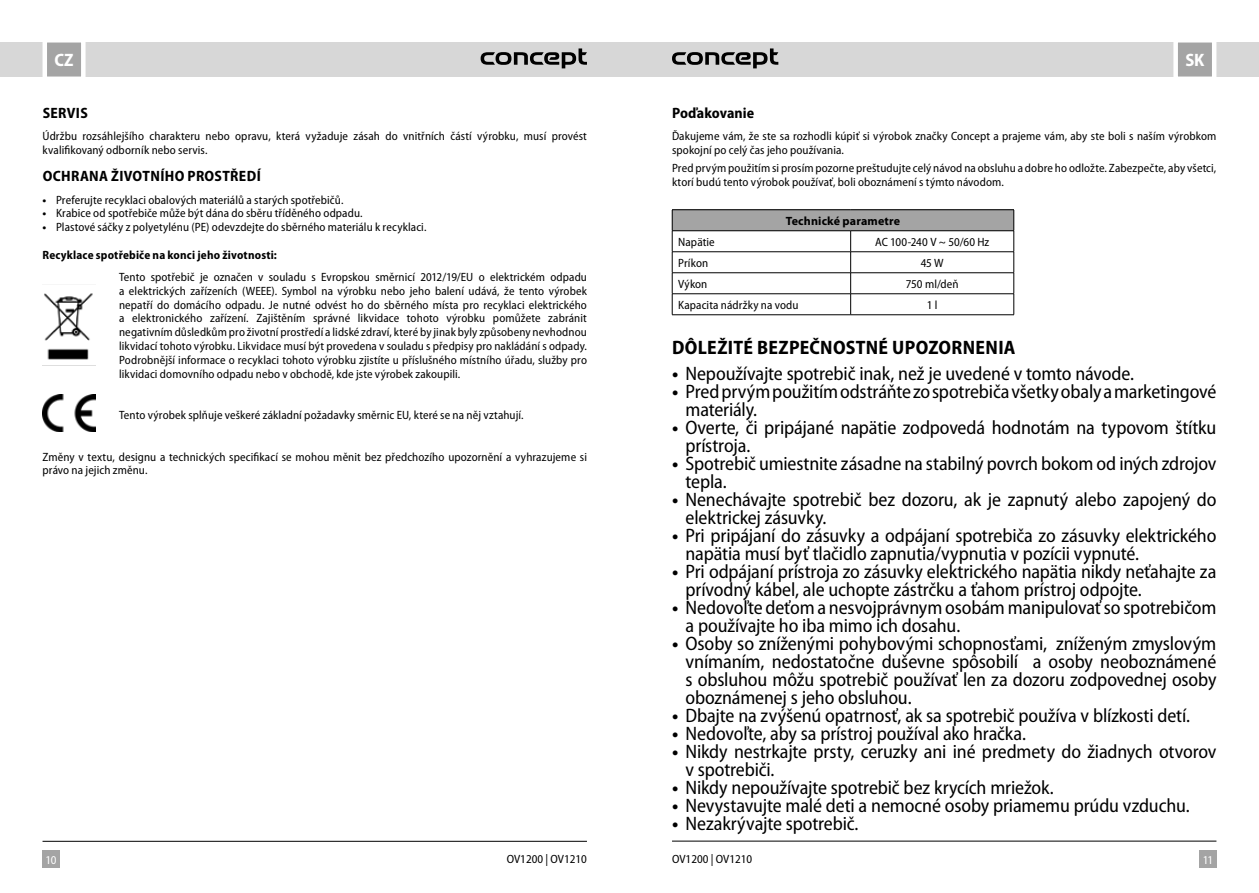
<style>
.page{position:relative;width:1259px;height:893px;background:#fff}
.page>*{position:absolute;margin:0;border:0;box-sizing:border-box;transform-origin:0 0}
.t1{font:semi-condensed 19.5px/18px "Myriad Pro";letter-spacing:-.01em;color:#000}
.t2{font:700 semi-condensed 19.5px "Myriad Pro";letter-spacing:.015em;color:#000}
.t3{font:700 semi-condensed 18px "Myriad Pro";color:#fff}
.t4{font:700 semi-condensed 15px "Myriad Pro";letter-spacing:.02em;color:#000}
.t5{font:semi-condensed 12px/13.8px "Myriad Pro";letter-spacing:.01em;color:#000}
.t6{font:700 semi-condensed 12px "Myriad Pro";letter-spacing:.015em;color:#000}
.t7{font:700 12px "Myriad Pro";letter-spacing:.015em;color:#000}
.t8{font:semi-condensed 12px "Myriad Pro";color:#fff}
.s1{font-weight:700}
</style>
<div class="page">
<div style="left:629px;top:43px;width:630px;height:34px;background:#d7d7d7"></div>
<div style="left:1199px;top:850px;width:17px;height:17px;background:#a4a4a4"></div>
<svg style="left:1171px;top:42px;width:47px;height:35px;background:#bbb"></svg>
<hr style="left:672px;top:841px;width:544px;height:1px;background:#000">
<svg style="left:672px;top:48px;width:106px;height:20px"></svg>
<div style="left:0;top:43px;width:629px;height:34px;background:#d7d7d7"></div>
<div style="left:43px;top:850px;width:17px;height:17px;background:#a4a4a4"></div>
<svg style="left:40px;top:42px;width:48px;height:35px;background:#bcbcbc"></svg>
<hr style="left:43px;top:841px;width:544px;height:1px;background:#000">
<svg style="left:480px;top:48px;width:107px;height:20px"></svg>
<img style="left:43px;top:293px;width:53px;height:73px">
<img style="left:43px;top:395px;width:53px;height:37px">
<div style="left:672px;top:210px;width:341px;height:21px;background:#a4a4a4"></div>
<hr style="left:672px;top:209px;width:178px;height:1px;background:#000">
<hr style="left:850px;top:209px;width:164px;height:1px;background:#000">
<hr style="left:672px;top:230px;width:178px;height:1px;background:#000">
<hr style="left:850px;top:230px;width:164px;height:1px;background:#000">
<hr style="left:672px;top:251px;width:178px;height:1px;background:#000">
<hr style="left:850px;top:251px;width:164px;height:1px;background:#000">
<hr style="left:672px;top:272px;width:178px;height:1px;background:#000">
<hr style="left:850px;top:272px;width:164px;height:1px;background:#000">
<hr style="left:672px;top:293px;width:178px;height:1px;background:#000">
<svg style="left:672px;top:210px;width:1px;height:104px"></svg>
<hr style="left:850px;top:293px;width:164px;height:1px;background:#000">
<svg style="left:850px;top:231px;width:1px;height:83px"></svg>
<svg style="left:1013px;top:210px;width:1px;height:104px"></svg>
<hr style="left:672px;top:314px;width:178px;height:1px;background:#000">
<hr style="left:850px;top:314px;width:164px;height:1px;background:#000">
<h2 class="t3" style="left:55px;top:50px;width:20px">CZ</h2>
<p class="t4" style="left:43px;top:104px;width:47px">SERVIS</p>
<p class="t5" style="left:43px;top:129px;width:546px">Údržbu rozsáhlejšího charakteru nebo opravu, která vyžaduje zásah do vnitřních částí výrobku, musí provést kvalifikovaný odborník nebo servis.</p>
<p class="t4" style="left:43px;top:168px;width:220px">OCHRANA ŽIVOTNÍHO PROSTŘEDÍ</p>
<p class="t5" style="left:43px;top:193px;width:302px"><span class="s1">•</span> Preferujte recyklaci obalových materiálů a starých spotřebičů.</p>
<p class="t5" style="left:43px;top:207px;width:322px"><span class="s1">•</span> Krabice od spotřebiče může být dána do sběru tříděného odpadu.</p>
<p class="t5" style="left:43px;top:221px;width:385px"><span class="s1">•</span> Plastové sáčky z polyetylénu (PE) odevzdejte do sběrného materiálu k recyklaci.</p>
<p class="t6" style="left:43px;top:248px;width:236px">Recyklace spotřebiče na konci jeho životnosti:</p>
<p class="t5" style="left:119px;top:270px;width:469px;text-align:justify">Tento spotřebič je označen v souladu s Evropskou směrnicí 2012/19/EU o elektrickém odpadu a elektrických zařízeních (WEEE). Symbol na výrobku nebo jeho balení udává, že tento výrobek nepatří do domácího odpadu. Je nutné odvést ho do sběrného místa pro recyklaci elektrického a elektronického zařízení. Zajištěním správné likvidace tohoto výrobku pomůžete zabránit negativním důsledkům pro životní prostředí a lidské zdraví, které by jinak byly způsobeny nevhodnou likvidací tohoto výrobku. Likvidace musí být provedena v souladu s předpisy pro nakládání s odpady.<br>Podrobnější informace o recyklaci tohoto výrobku zjistíte u příslušného místního úřadu, služby pro likvidaci domovního odpadu nebo v obchodě, kde jste výrobek zakoupili.</p>
<p class="t5" style="left:119px;top:408px;width:406px">Tento výrobek splňuje veškeré základní požadavky směrnic EU, které se na něj vztahují.</p>
<p class="t5" style="left:43px;top:450px;width:546px">Změny v textu, designu a technických specifikací se mohou měnit bez předchozího upozornění a vyhrazujeme si právo na jejich změnu.</p>
<h2 class="t3" style="left:1185px;top:50px;width:21px">SK</h2>
<p class="t4" style="left:672px;top:104px;width:84px">Poďakovanie</p>
<p class="t5" style="left:672px;top:129px;width:546px">Ďakujeme vám, že ste sa rozhodli kúpiť si výrobok značky Concept a prajeme vám, aby ste boli s naším výrobkom spokojní po celý čas jeho používania.</p>
<p class="t5" style="left:672px;top:161px;width:546px">Pred prvým použitím si prosím pozorne preštudujte celý návod na obsluhu a dobre ho odložte. Zabezpečte, aby všetci, ktorí budú tento výrobok používať, boli oboznámení s týmto návodom.</p>
<p class="t7" style="left:785px;top:214px;width:116px">Technické parametre</p>
<p class="t5" style="left:678px;top:235px;width:38px">Napätie</p>
<p class="t5" style="left:875px;top:235px;width:116px">AC 100-240 V ~ 50/60 Hz</p>
<p class="t5" style="left:678px;top:256px;width:32px">Príkon</p>
<p class="t5" style="left:920px;top:256px;width:25px">45 W</p>
<p class="t5" style="left:678px;top:277px;width:31px">Výkon</p>
<p class="t5" style="left:905px;top:277px;width:54px">750 ml/deň</p>
<p class="t5" style="left:678px;top:298px;width:122px">Kapacita nádržky na vodu</p>
<p class="t5" style="left:927px;top:298px;width:12px">1 l</p>
<h1 class="t2" style="left:672px;top:336px;width:345px">DÔLEŽITÉ BEZPEČNOSTNÉ UPOZORNENIA</h1>
<h1 class="t1" style="left:672px;top:365px;width:463px"><span class="s1">•</span> Nepoužívajte spotrebič inak, než je uvedené v tomto návode.</h1>
<h1 class="t1" style="left:685px;top:383px;width:532px;text-indent:-13px"><span class="s1">•</span> Pred prvým použitím odstráňte zo spotrebiča všetky obaly a marketingové materiály.</h1>
<h1 class="t1" style="left:685px;top:419px;width:532px;text-indent:-13px"><span class="s1">•</span> Overte, či pripájané napätie zodpovedá hodnotám na typovom štítku prístroja.</h1>
<h1 class="t1" style="left:685px;top:455px;width:532px;text-indent:-13px"><span class="s1">•</span> Spotrebič umiestnite zásadne na stabilný povrch bokom od iných zdrojov tepla.</h1>
<h1 class="t1" style="left:685px;top:491px;width:532px;text-indent:-13px"><span class="s1">•</span> Nenechávajte spotrebič bez dozoru, ak je zapnutý alebo zapojený do elektrickej zásuvky.</h1>
<h1 class="t1" style="left:685px;top:527px;width:532px;text-indent:-13px"><span class="s1">•</span> Pri pripájaní do zásuvky a odpájaní spotrebiča zo zásuvky elektrického napätia musí byť tlačidlo zapnutia/vypnutia v pozícii vypnuté.</h1>
<h1 class="t1" style="left:685px;top:563px;width:532px;text-indent:-13px"><span class="s1">•</span> Pri odpájaní prístroja zo zásuvky elektrického napätia nikdy neťahajte za prívodný kábel, ale uchopte zástrčku a ťahom prístroj odpojte.</h1>
<h1 class="t1" style="left:685px;top:599px;width:532px;text-indent:-13px"><span class="s1">•</span> Nedovoľte deťom a nesvojprávnym osobám manipulovať so spotrebičom a používajte ho iba mimo ich dosahu.</h1>
<h1 class="t1" style="left:685px;top:635px;width:532px;text-align:justify;text-indent:-13px"><span class="s1">•</span> Osoby so zníženými pohybovými schopnosťami, zníženým zmyslovým vnímaním, nedostatočne duševne spôsobilí a osoby neoboznámené s obsluhou môžu spotrebič používať len za dozoru zodpovednej osoby oboznámenej s jeho obsluhou.</h1>
<h1 class="t1" style="left:672px;top:707px;width:519px"><span class="s1">•</span> Dbajte na zvýšenú opatrnosť, ak sa spotrebič používa v blízkosti detí.</h1>
<h1 class="t1" style="left:672px;top:725px;width:355px"><span class="s1">•</span> Nedovoľte, aby sa prístroj používal ako hračka.</h1>
<h1 class="t1" style="left:685px;top:743px;width:532px;text-indent:-13px"><span class="s1">•</span> Nikdy nestrkajte prsty, ceruzky ani iné predmety do žiadnych otvorov v spotrebiči.</h1>
<h1 class="t1" style="left:672px;top:779px;width:383px"><span class="s1">•</span> Nikdy nepoužívajte spotrebič bez krycích mriežok.</h1>
<h1 class="t1" style="left:672px;top:797px;width:519px"><span class="s1">•</span> Nevystavujte malé deti a nemocné osoby priamemu prúdu vzduchu.</h1>
<h1 class="t1" style="left:672px;top:815px;width:188px"><span class="s1">•</span> Nezakrývajte spotrebič.</h1>
<p class="t8" style="left:46px;top:853px;width:13px">10</p>
<p class="t5" style="left:507px;top:852px;width:82px">OV1200 | OV1210</p>
<p class="t5" style="left:672px;top:852px;width:82px">OV1200 | OV1210</p>
<p class="t8" style="left:1202px;top:853px;width:12px">11</p>
</div>
